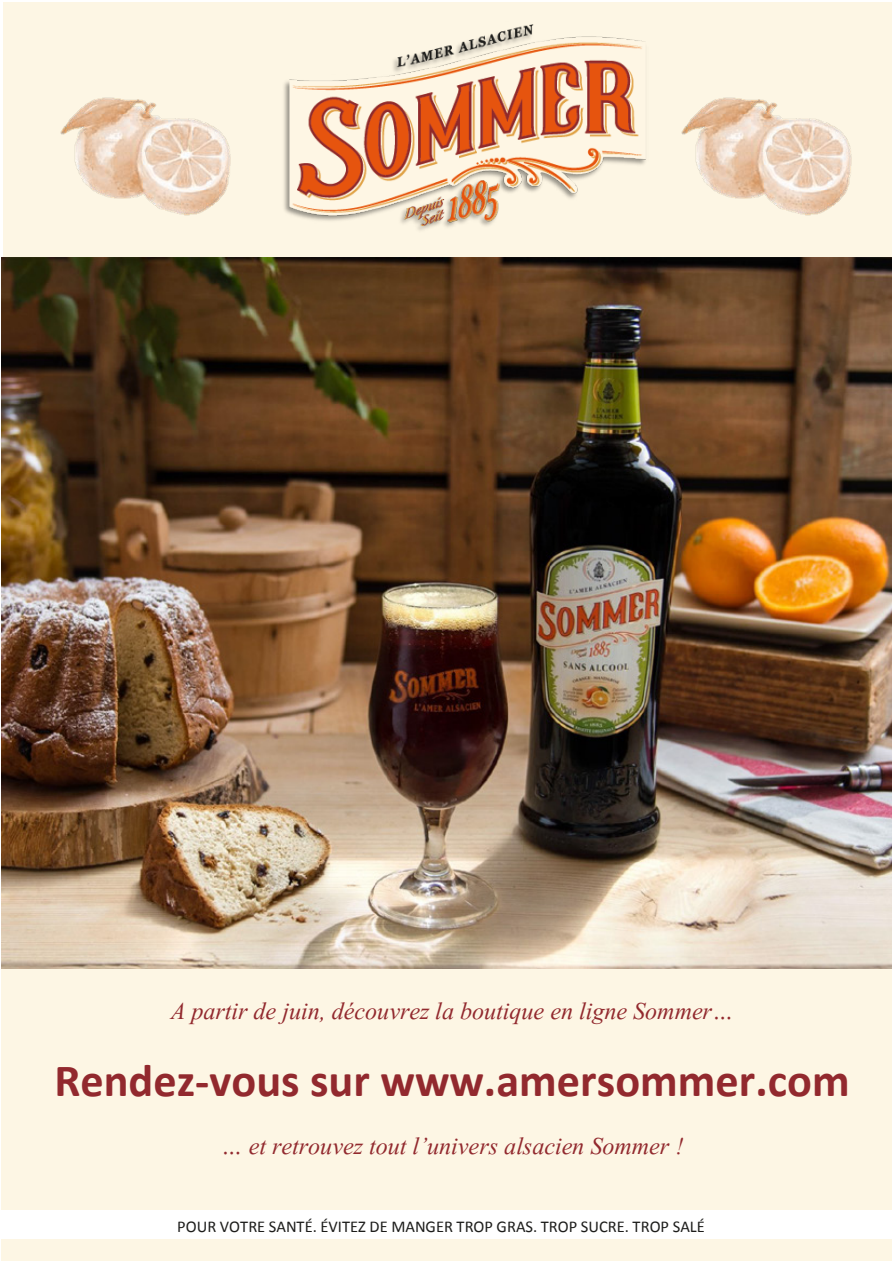
<style>
.page{position:relative;width:893px;height:1263px;background:#fff}
.page>*{position:absolute;margin:0;border:0;box-sizing:border-box;transform-origin:0 0}
.t1{font:700 46.35px "Calibri";color:#92292e}
.t2{font:italic 30px "Aparajita";color:#92292e}
.t3{font:16.5px "Calibri";color:#1d1d1b}
</style>
<div class="page">
<div style="left:3px;top:2px;width:888px;height:256px;background:#fdf6e4"></div>
<div style="left:1px;top:969px;width:890px;height:292px;background:#fdf6e4"></div>
<div style="left:1px;top:1210px;width:890px;height:29px;background:#fff"></div>
<img style="left:681px;top:97px;width:171px;height:119px">
<img style="left:284px;top:24px;width:362px;height:207px">
<img style="left:289px;top:25px;width:356px;height:200px">
<img style="left:1px;top:258px;width:890px;height:711px">
<img style="left:60px;top:97px;width:171px;height:119px">
<p class="t2" style="left:171px;top:996px;width:565px">A partir de juin, découvrez la boutique en ligne Sommer…</p>
<h1 class="t1" style="left:54px;top:1051px;width:797px">Rendez-vous sur www.amersommer.com</h1>
<p class="t2" style="left:221px;top:1132px;width:464px">… et retrouvez tout l’univers alsacien Sommer !</p>
<p class="t3" style="left:177px;top:1216px;width:529px">POUR VOTRE SANTÉ. ÉVITEZ DE MANGER TROP GRAS. TROP SUCRE. TROP SALÉ</p>
</div>
